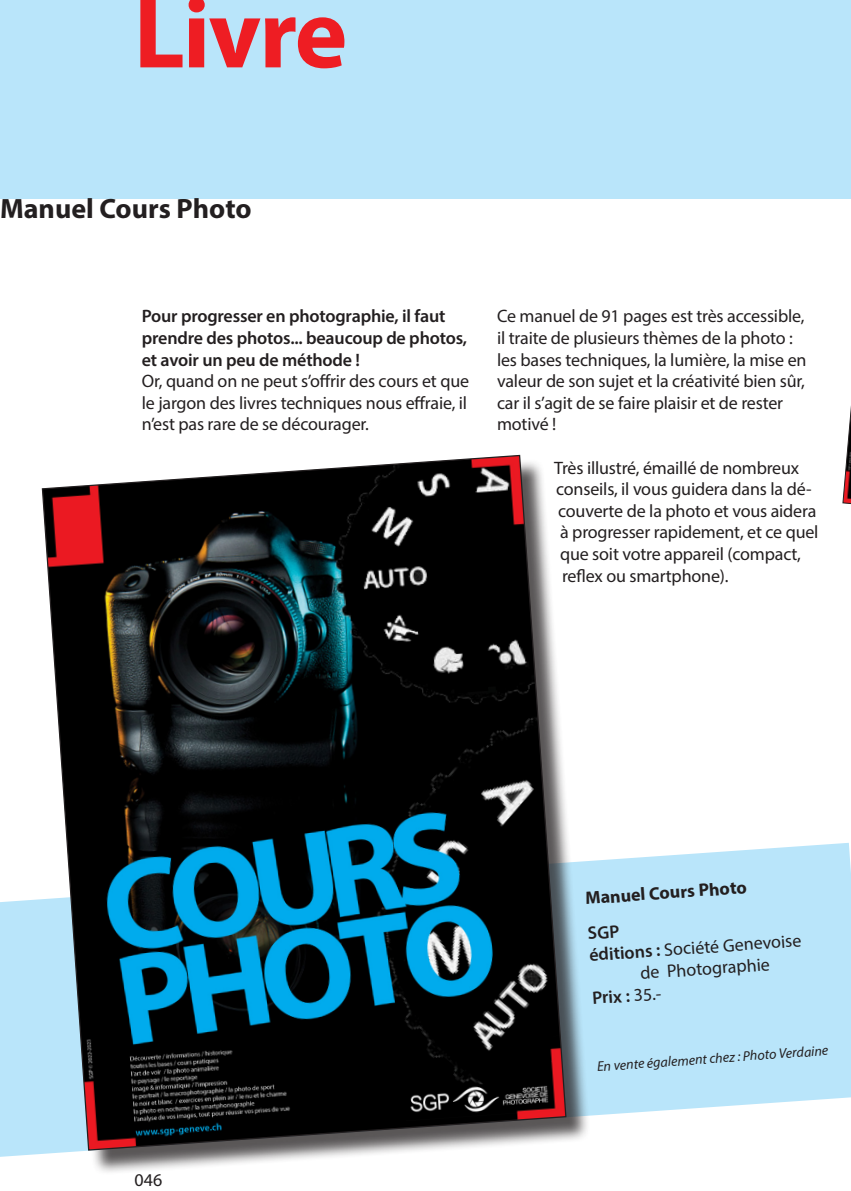
<style>
.page{position:relative;width:851px;height:1191px;background:#fff}
.page>*{position:absolute;margin:0;border:0;box-sizing:border-box;transform-origin:0 0}
.t1{font:700 100px "Myriad Pro";letter-spacing:-.02em;color:#ee1d23}
.t2{font:700 28px "Myriad Pro";color:#231f20}
.t3{font:18px/21.6px "Myriad Pro";letter-spacing:-.01em;color:#231f20}
.t4{font:600 18px/21.6px "Myriad Pro";letter-spacing:-.01em;color:#231f20}
.t5{font:700 18px "Myriad Pro";color:#231f20}
.t6{font:italic 14px "Myriad Pro";color:#231f20}
.s1{font-weight:600}
.s2{font-weight:400}
</style>
<div class="page">
<div style="left:0;top:0;width:850px;height:198px;background:#b9e5fa"></div>
<svg style="left:842px;top:417px;width:8px;height:87px"></svg>
<svg style="left:0;top:843px;width:850px;height:313px;fill:#b9e5fa"></svg>
<div style="left:45px;top:458px;width:545px;height:717px;background:#231f20;opacity:.75"></div>
<svg style="left:41px;top:454px;width:526px;height:697px;background:#283840"></svg>
<svg style="left:588px;top:925px;width:31px;height:14px"></svg>
<p class="t1" style="left:134px;top:-32px;width:215px">Livre</p>
<p class="t2" style="left:0;top:190px;width:253px">Manuel Cours Photo</p>
<p class="t4" style="left:142px;top:305px;width:327px">Pour progresser en photographie, il faut prendre des photos... beaucoup de photos, et avoir un peu de méthode !</p>
<p class="t3" style="left:142px;top:370px;width:329px;text-align:justify">Or, quand on ne peut s’offrir des cours et que le jargon des livres techniques nous effraie, il n’est pas rare de se décourager.</p>
<p class="t3" style="left:497px;top:305px;width:311px">Ce manuel de 91 pages est très accessible, il traite de plusieurs thèmes de la photo : les bases techniques, la lumière, la mise en valeur de son sujet et la créativité bien sûr, car il s’agit de se faire plaisir et de rester motivé !</p>
<p class="t3" style="left:554px;top:456px;width:246px">Très illustré, émaillé de nombreux</p>
<p class="t3" style="left:556px;top:478px;width:257px">conseils, il vous guidera dans la dé-</p>
<p class="t3" style="left:558px;top:499px;width:260px">couverte de la photo et vous aidera</p>
<p class="t3" style="left:560px;top:521px;width:260px">à progresser rapidement, et ce quel</p>
<p class="t3" style="left:560px;top:543px;width:242px">que soit votre appareil (compact,</p>
<p class="t3" style="left:562px;top:564px;width:168px">reflex ou smartphone).</p>
<p class="t3" style="left:134px;top:1169px;width:29px">046</p>
<p class="t5" style="left:584px;top:886px;width:163px;rotate:-4deg">Manuel Cours Photo</p>
<p class="t3" style="left:638px;top:940px;width:164px;text-indent:-50px;rotate:-4deg"><span class="s1">éditions :</span> Société Genevoise de Photographie</p>
<p class="t4" style="left:591px;top:986px;width:71px;rotate:-4deg">Prix : <span class="s2">35.-</span></p>
<p class="t6" style="left:596px;top:1057px;width:233px;rotate:-4deg">En vente également chez : Photo Verdaine</p>
</div>
